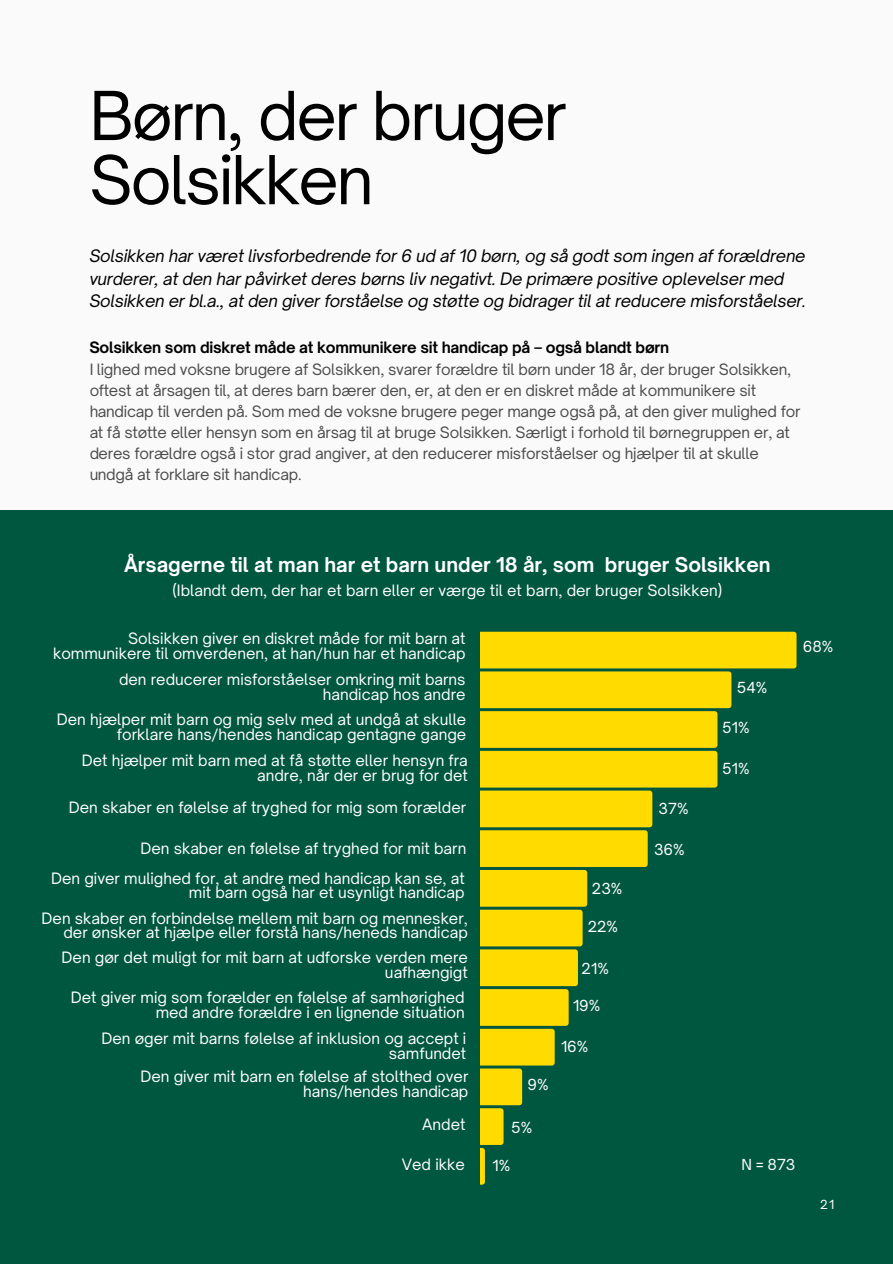
<style>
.page{position:relative;width:893px;height:1264px;background:#fff}
.page>*{position:absolute;margin:0;border:0;box-sizing:border-box;transform-origin:0 0}
.t1{font:64.5px/64.2px "Open Sauce One";letter-spacing:-.035em;color:#000}
.t2{font:700 19.5px "Open Sauce One";color:#fff}
.t3{font:italic 16.5px/22.5px "Open Sauce One";letter-spacing:-.015em;color:#000}
.t4{font:15px/14.7px "Open Sauce One";color:#fff;text-align:right}
.t5{font:15px/21px "Open Sauce One";letter-spacing:-.015em;color:#000}
.t6{font:700 15px "Open Sauce One";letter-spacing:-.015em;color:#000}
.t7{font:14.55px "Open Sauce One";color:#fff}
.t8{font:12px "Open Sauce One";color:#fff}
</style>
<div class="page">
<div style="left:0;top:0;width:892px;height:1263px;background:#fafafa"></div>
<div style="left:0;top:510px;width:892px;height:753px;background:#005740"></div>
<svg style="left:480px;top:631px;width:316px;height:553px"></svg>
<h1 class="t1" style="left:89px;top:83px;width:479px">Børn, der bruger<br>Solsikken</h1>
<p class="t3" style="left:89px;top:244px;width:718px">Solsikken har været livsforbedrende for 6 ud af 10 børn, og så godt som ingen af forældrene vurderer, at den har påvirket deres børns liv negativt. De primære positive oplevelser med<br>Solsikken er bl.a., at den giver forståelse og støtte og bidrager til at reducere misforståelser.</p>
<p class="t6" style="left:89px;top:337px;width:581px">Solsikken som diskret måde at kommunikere sit handicap på – også blandt børn</p>
<p class="t5" style="left:89px;top:359px;width:712px">I lighed med voksne brugere af Solsikken, svarer forældre til børn under 18 år, der bruger Solsikken, oftest at årsagen til, at deres barn bærer den, er, at den er en diskret måde at kommunikere sit handicap til verden på. Som med de voksne brugere peger mange også på, at den giver mulighed for at få støtte eller hensyn som en årsag til at bruge Solsikken. Særligt i forhold til børnegruppen er, at deres forældre også i stor grad angiver, at den reducerer misforståelser og hjælper til at skulle undgå at forklare sit handicap.</p>
<h2 class="t2" style="left:124px;top:553px;width:648px">Årsagerne til at man har et barn under 18 år, som bruger Solsikken</h2>
<p class="t4" style="left:172px;top:582px;width:551px">(Iblandt dem, der har et barn eller er værge til et barn, der bruger Solsikken)</p>
<p class="t4" style="left:53px;top:631px;width:414px">Solsikken giver en diskret måde for mit barn at kommunikere til omverdenen, at han/hun har et handicap</p>
<p class="t4" style="left:119px;top:672px;width:348px">den reducerer misforståelser omkring mit barns handicap hos andre</p>
<p class="t4" style="left:57px;top:712px;width:411px">Den hjælper mit barn og mig selv med at undgå at skulle forklare hans/hendes handicap gentagne gange</p>
<p class="t4" style="left:82px;top:753px;width:387px">Det hjælper mit barn med at få støtte eller hensyn fra andre, når der er brug for det</p>
<p class="t4" style="left:69px;top:800px;width:399px">Den skaber en følelse af tryghed for mig som forælder</p>
<p class="t4" style="left:51px;top:833px;width:416px;line-height:29.5px">Den skaber en følelse af tryghed for mit barn<br>Den giver mulighed for, at andre med handicap kan se, at</p>
<p class="t4" style="left:42px;top:879px;width:428px;line-height:25.5px">mit barn også har et usynligt handicap<br>Den skaber en forbindelse mellem mit barn og mennesker,</p>
<p class="t4" style="left:62px;top:920px;width:408px;line-height:24.8px;text-align:left">der ønsker at hjælpe eller forstå hans/heneds handicap<br>Den gør det muligt for mit barn at udforske verden mere</p>
<p class="t4" style="left:71px;top:959px;width:398px;line-height:25.5px">uafhængigt<br>Det giver mig som forælder en følelse af samhørighed</p>
<p class="t4" style="left:156px;top:1004px;width:310px">med andre forældre i en lignende situation</p>
<p class="t4" style="left:101px;top:1030px;width:366px">Den øger mit barns følelse af inklusion og accept i samfundet</p>
<p class="t4" style="left:140px;top:1069px;width:329px">Den giver mit barn en følelse af stolthed over hans/hendes handicap</p>
<p class="t4" style="left:422px;top:1117px;width:45px">Andet</p>
<p class="t4" style="left:402px;top:1157px;width:64px">Ved ikke</p>
<p class="t7" style="left:527px;top:1075px;width:23px">9%</p>
<p class="t7" style="left:511px;top:1118px;width:22px">5%</p>
<p class="t7" style="left:492px;top:1156px;width:19px">1%</p>
<p class="t7" style="left:592px;top:879px;width:32px">23%</p>
<p class="t7" style="left:587px;top:917px;width:32px">22%</p>
<p class="t7" style="left:581px;top:959px;width:29px">21%</p>
<p class="t7" style="left:573px;top:996px;width:29px">19%</p>
<p class="t7" style="left:561px;top:1037px;width:29px">16%</p>
<p class="t7" style="left:658px;top:799px;width:32px">37%</p>
<p class="t7" style="left:654px;top:840px;width:32px">36%</p>
<p class="t7" style="left:736px;top:678px;width:32px">54%</p>
<p class="t7" style="left:722px;top:718px;width:29px">51%</p>
<p class="t7" style="left:722px;top:759px;width:29px">51%</p>
<p class="t7" style="left:802px;top:637px;width:32px">68%</p>
<p class="t7" style="left:741px;top:1155px;width:56px">N = 873</p>
<p class="t8" style="left:820px;top:1197px;width:16px">21</p>
</div>
